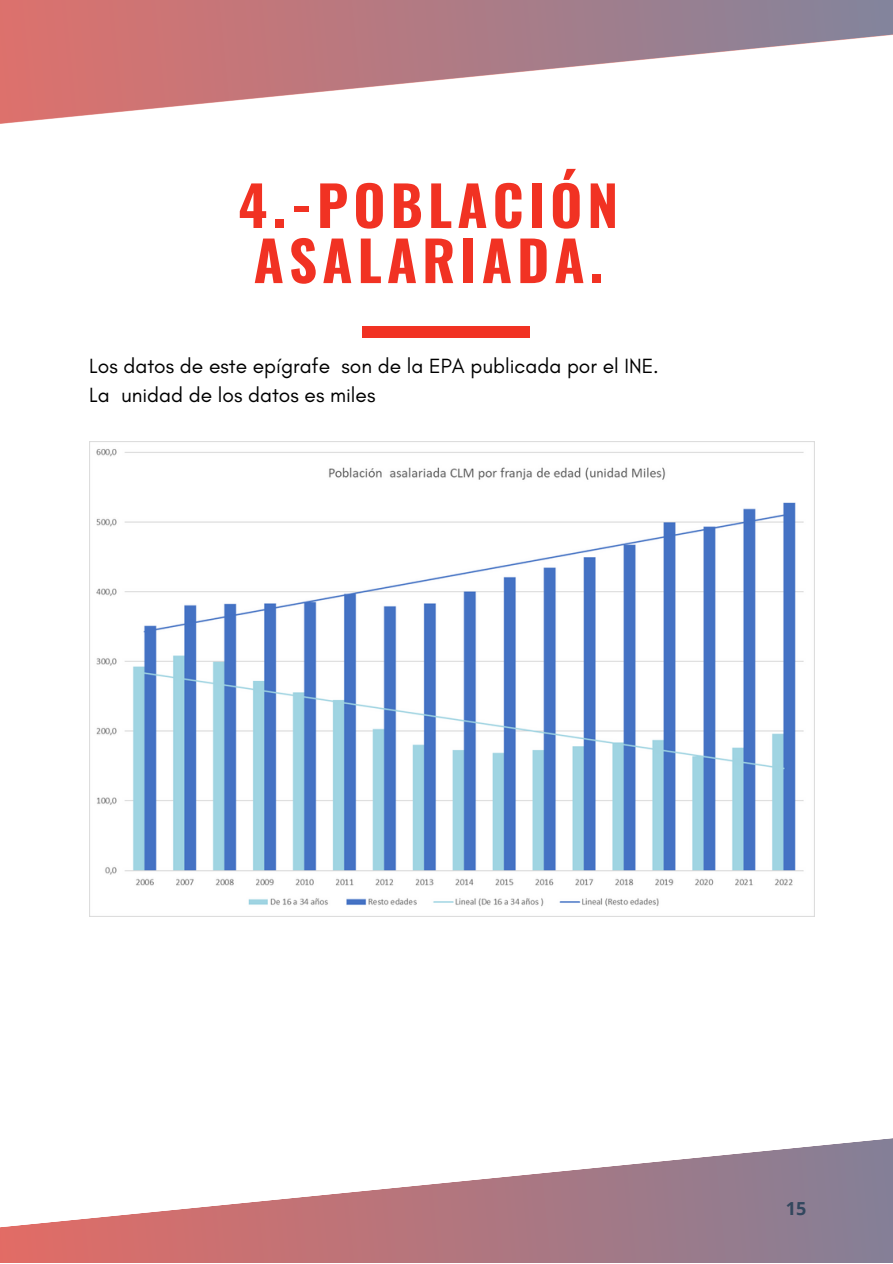
<style>
.page{position:relative;width:893px;height:1264px;background:#fff}
.page>*{position:absolute;margin:0;border:0;box-sizing:border-box;transform-origin:0 0}
.t1{font:700 55.05px/55.1px "Oswald";letter-spacing:.09em;color:#f13223}
.t2{font:21px "Glacial Indifference";color:#000}
.t3{font:700 18px "Open Sans";color:#343434}
</style>
<div class="page">
<svg style="left:0;top:1138px;width:892px;height:124px"></svg>
<svg style="left:0;top:0;width:892px;height:124px"></svg>
<div style="left:362px;top:326px;width:168px;height:12px;background:#f13223"></div>
<img style="left:89px;top:442px;width:715px;height:474px">
<p class="t1" style="left:238px;top:175px;width:381px">4.-POBLACIÓN<br>ASALARIADA.</p>
<p class="t2" style="left:89px;top:353px;width:571px">Los datos de este epígrafe son de la EPA publicada por el INE.</p>
<p class="t2" style="left:89px;top:382px;width:287px">La unidad de los datos es miles</p>
<p class="t3" style="left:785px;top:1195px;width:22px">15</p>
</div>
